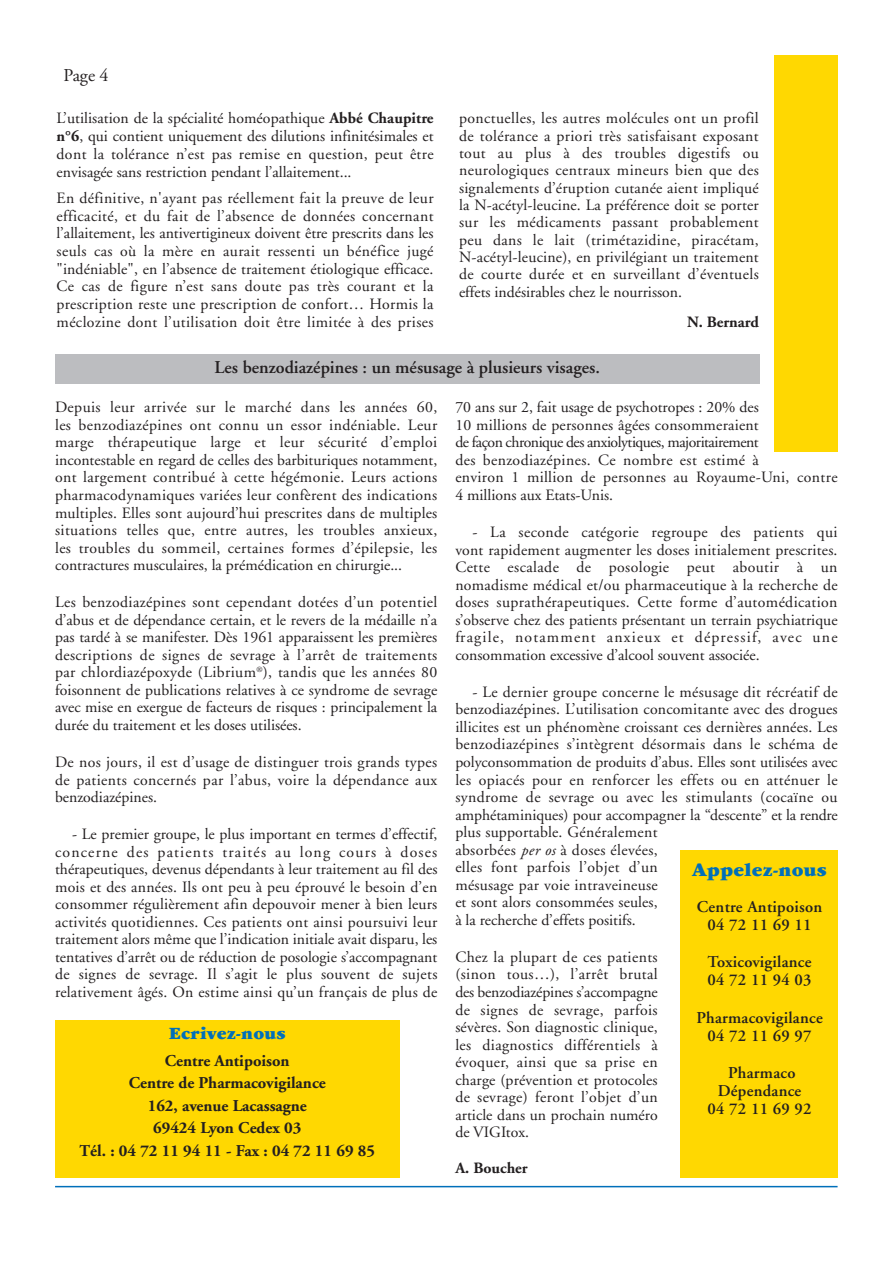
<style>
.page{position:relative;width:893px;height:1263px;background:#fff}
.page>*{position:absolute;margin:0;border:0;box-sizing:border-box;transform-origin:0 0}
.t1{font:900 19.5px "Garamond";letter-spacing:.02em;color:#006fba}
.t2{font:600 18px "Adobe Garamond";color:#231f20}
.t3{font:900 18px "Garamond";letter-spacing:.02em;color:#006fba}
.t4{font:18px "Adobe Garamond";color:#231f20}
.t5{font:700 16.5px/22.5px "Adobe Garamond";color:#231f20;text-align:center}
.t6{font:600 16.5px/18px "Adobe Garamond";letter-spacing:.015em;color:#231f20;text-align:center}
.t7{font:15.75px/17.5px "Adobe Garamond";letter-spacing:.01em;color:#231f20;text-align:justify}
.t8{font:700 15.75px "Adobe Garamond";color:#231f20}
.s1{font-weight:700}
.s2{font-style:italic}
</style>
<div class="page">
<div style="left:680px;top:850px;width:157px;height:328px;background:#ffd801"></div>
<hr style="left:55px;top:1186px;width:782px;height:1px;background:#006fba">
<div style="left:55px;top:1021px;width:344px;height:157px;background:#ffd801"></div>
<div style="left:774px;top:55px;width:63px;height:397px;background:#ffd801"></div>
<div style="left:55px;top:354px;width:704px;height:30px;background:#bcbdc0"></div>
<p class="t4" style="left:64px;top:68px;width:47px">Page 4</p>
<p class="t7" style="left:57px;top:111px;width:378px">L’utilisation de la spécialité homéopathique <span class="s1">Abbé Chaupitre n°6</span>, qui contient uniquement des dilutions infinitésimales et dont la tolérance n’est pas remise en question, peut être envisagée sans restriction pendant l’allaitement...</p>
<p class="t7" style="left:57px;top:190px;width:378px">En définitive, n'ayant pas réellement fait la preuve de leur efficacité, et du fait de l’absence de données concernant l’allaitement, les antivertigineux doivent être prescrits dans les seuls cas où la mère en aurait ressenti un bénéfice jugé "indéniable", en l’absence de traitement étiologique efficace.<br>Ce cas de figure n’est sans doute pas très courant et la prescription reste une prescription de confort… Hormis la méclozine dont l’utilisation doit être limitée à des prises</p>
<p class="t7" style="left:459px;top:111px;width:301px">ponctuelles, les autres molécules ont un profil de tolérance a priori très satisfaisant exposant tout au plus à des troubles digestifs ou neurologiques centraux mineurs bien que des signalements d’éruption cutanée aient impliqué la N-acétyl-leucine. La préférence doit se porter sur les médicaments passant probablement peu dans le lait (trimétazidine, piracétam, N-acétyl-leucine), en privilégiant un traitement de courte durée et en surveillant d’éventuels effets indésirables chez le nourrisson.</p>
<p class="t8" style="left:687px;top:316px;width:73px">N. Bernard</p>
<p class="t2" style="left:214px;top:360px;width:387px">Les benzodiazépines : un mésusage à plusieurs visages.</p>
<p class="t7" style="left:55px;top:400px;width:384px">Depuis leur arrivée sur le marché dans les années 60, les benzodiazépines ont connu un essor indéniable. Leur marge thérapeutique large et leur sécurité d’emploi incontestable en regard de celles des barbituriques notamment, ont largement contribué à cette hégémonie. Leurs actions pharmacodynamiques variées leur confèrent des indications multiples. Elles sont aujourd’hui prescrites dans de multiples situations telles que, entre autres, les troubles anxieux, les troubles du sommeil, certaines formes d’épilepsie, les contractures musculaires, la prémédication en chirurgie...</p>
<p class="t7" style="left:55px;top:595px;width:384px">Les benzodiazépines sont cependant dotées d’un potentiel d’abus et de dépendance certain, et le revers de la médaille n’a pas tardé à se manifester. Dès 1961 apparaissent les premières descriptions de signes de sevrage à l’arrêt de traitements par chlordiazépoxyde (Librium<sup>®</sup>), tandis que les années 80 foisonnent de publications relatives à ce syndrome de sevrage avec mise en exergue de facteurs de risques : principalement la durée du traitement et les doses utilisées.</p>
<p class="t7" style="left:55px;top:755px;width:384px">De nos jours, il est d’usage de distinguer trois grands types de patients concernés par l’abus, voire la dépendance aux benzodiazépines.</p>
<p class="t7" style="left:55px;top:827px;width:384px;text-indent:17px">- Le premier groupe, le plus important en termes d’effectif, concerne des patients traités au long cours à doses thérapeutiques, devenus dépendants à leur traitement au fil des mois et des années. Ils ont peu à peu éprouvé le besoin d’en consommer régulièrement afin depouvoir mener à bien leurs activités quotidiennes. Ces patients ont ainsi poursuivi leur traitement alors même que l’indication initiale avait disparu, les tentatives d’arrêt ou de réduction de posologie s’accompagnant de signes de sevrage. Il s’agit le plus souvent de sujets relativement âgés. On estime ainsi qu’un français de plus de</p>
<p class="t3" style="left:169px;top:1027px;width:119px">Ecrivez-nous</p>
<p class="t5" style="left:80px;top:1051px;width:297px">Centre Antipoison<br>Centre de Pharmacovigilance<br>162, avenue Lacassagne<br>69424 Lyon Cedex 03<br>Tél. : 04 72 11 94 11 - Fax : 04 72 11 69 85</p>
<p class="t7" style="left:455px;top:400px;width:384px;text-align:left">70 ans sur 2, fait usage de psychotropes : 20% des<br>10 millions de personnes âgées consommeraient<br>de façon chronique des anxiolytiques, majoritairement<br>des benzodiazépines. Ce nombre est estimé à<br>environ 1 million de personnes au Royaume-Uni, contre 4 millions aux Etats-Unis.</p>
<p class="t7" style="left:455px;top:525px;width:384px;text-indent:17px">- La seconde catégorie regroupe des patients qui vont rapidement augmenter les doses initialement prescrites.<br>Cette escalade de posologie peut aboutir à un nomadisme médical et/ou pharmaceutique à la recherche de doses suprathérapeutiques. Cette forme d’automédication s’observe chez des patients présentant un terrain psychiatrique fragile, notamment anxieux et dépressif, avec une consommation excessive d’alcool souvent associée.</p>
<p class="t7" style="left:455px;top:684px;width:384px;text-align:left;text-indent:17px">- Le dernier groupe concerne le mésusage dit récréatif de benzodiazépines. L’utilisation concomitante avec des drogues illicites est un phénomène croissant ces dernières années. Les benzodiazépines s’intègrent désormais dans le schéma de polyconsommation de produits d’abus. Elles sont utilisées avec les opiacés pour en renforcer les effets ou en atténuer le syndrome de sevrage ou avec les stimulants (cocaïne ou amphétaminiques) pour accompagner la “descente” et la rendre plus supportable. Généralement<br>absorbées <span class="s2">per os</span> à doses élevées,<br>elles font parfois l’objet d’un<br>mésusage par voie intraveineuse<br>et sont alors consommées seules,<br>à la recherche d’effets positifs.</p>
<p class="t7" style="left:455px;top:950px;width:204px">Chez la plupart de ces patients (sinon tous…), l’arrêt brutal des benzodiazépines s’accompagne de signes de sevrage, parfois sévères. Son diagnostic clinique, les diagnostics différentiels à évoquer, ainsi que sa prise en charge (prévention et protocoles de sevrage) feront l’objet d’un article dans un prochain numéro de VIGItox.</p>
<p class="t8" style="left:455px;top:1162px;width:74px">A. Boucher</p>
<p class="t1" style="left:692px;top:863px;width:136px">Appelez-nous</p>
<p class="t6" style="left:697px;top:899px;width:127px">Centre Antipoison<br>04 72 11 69 11</p>
<p class="t6" style="left:707px;top:955px;width:106px;text-align:left">Toxicovigilance<br>04 72 11 94 03</p>
<p class="t6" style="left:696px;top:1010px;width:128px">Pharmacovigilance<br>04 72 11 69 97</p>
<p class="t6" style="left:707px;top:1066px;width:106px">Pharmaco<br>Dépendance<br>04 72 11 69 92</p>
</div>
